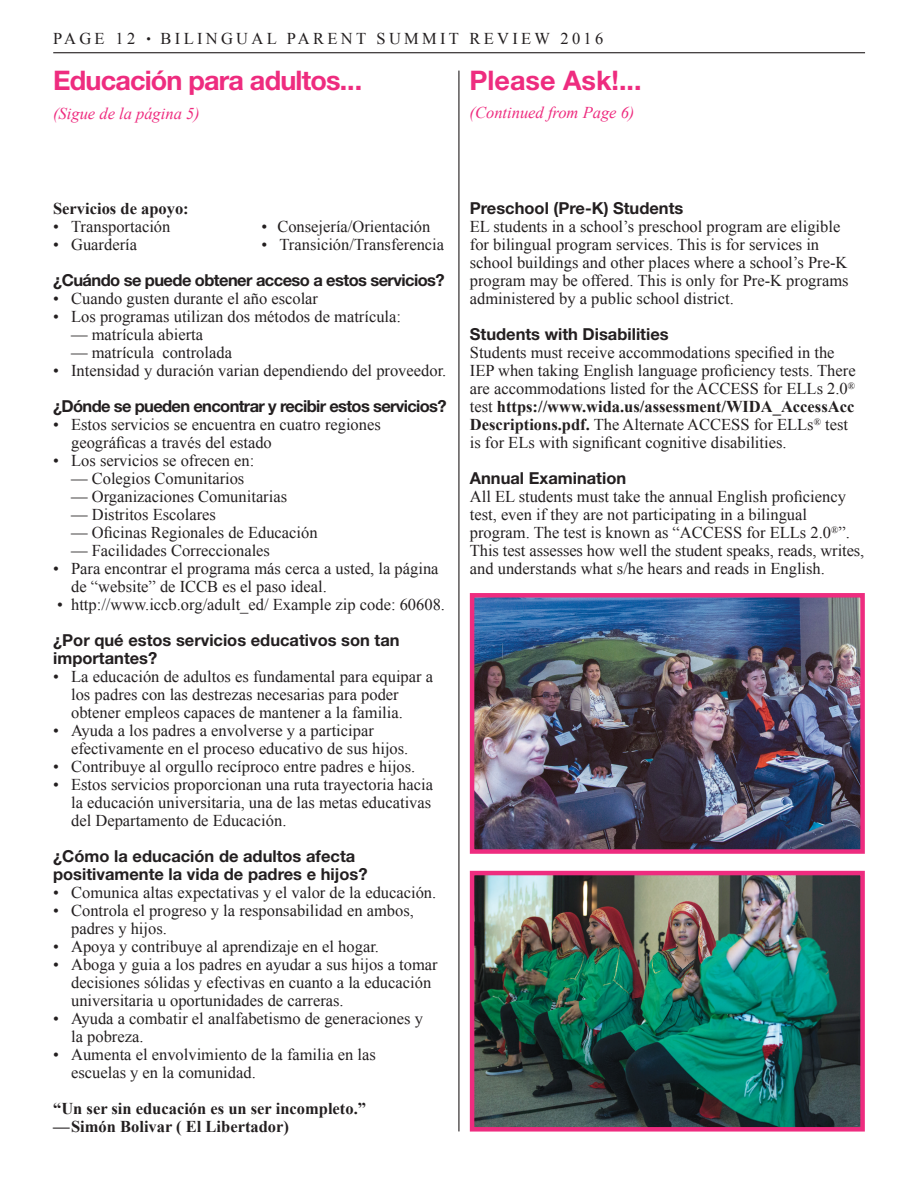
<style>
.page{position:relative;width:918px;height:1188px;background:#fff}
.page>*{position:absolute;margin:0;border:0;box-sizing:border-box;transform-origin:0 0}
.t1{font:700 27px "Helvetica Neue LT Std";letter-spacing:-.03em;color:#ee2c7f}
.t2{font:700 27px "Helvetica Neue LT Std";color:#ee2c7f}
.t3{font:16.5px/18px "Times New Roman";color:#231f20}
.t4{font:700 16.5px/18px "Helvetica Neue LT Std";color:#231f20}
.t5{font:700 16.5px/18px "Times New Roman";color:#231f20}
.t6{font:700 16.5px "Helvetica Neue LT Std";letter-spacing:-.04em;color:#231f20}
.t7{font:700 16.5px "Helvetica Neue LT Std";letter-spacing:-.035em;color:#231f20}
.t8{font:16.5px "Times New Roman";letter-spacing:.2em;color:#231f20}
.t9{font:italic 16.5px "Times New Roman";color:#ee2c7f}
.s1{font-family:"Helvetica Neue LT Std";font-size:9px}
.s2{font-weight:700}
</style>
<div class="page">
<hr style="left:53px;top:52px;width:812px;height:1px;background:#231f20">
<hr style="left:458px;top:71px;width:1px;height:1060px;background:#231f20">
<img style="left:475px;top:598px;width:385px;height:251px">
<div style="left:470px;top:593px;width:395px;height:261px;border:4px solid #ee2c7f"></div>
<img style="left:475px;top:876px;width:385px;height:251px">
<div style="left:470px;top:871px;width:395px;height:261px;border:4px solid #ee2c7f"></div>
<p class="t8" style="left:53px;top:27px;width:552px">PAGE 12 <span class="s1">•</span> BILINGUAL PARENT SUMMIT REVIEW 2016</p>
<h1 class="t2" style="left:470px;top:63px;width:173px">Please Ask!...</h1>
<p class="t9" style="left:470px;top:101px;width:166px">(Continued from Page 6)</p>
<h1 class="t1" style="left:53px;top:63px;width:311px">Educación para adultos...</h1>
<p class="t9" style="left:53px;top:102px;width:148px">(Sigue de la página 5)</p>
<p class="t5" style="left:53px;top:199px;width:137px">Servicios de apoyo:</p>
<p class="t3" style="left:53px;top:217px;width:119px">• Transportación</p>
<p class="t3" style="left:262px;top:217px;width:170px">• Consejería/Orientación</p>
<p class="t3" style="left:53px;top:235px;width:85px">• Guardería</p>
<p class="t3" style="left:262px;top:235px;width:184px">• Transición/Transferencia</p>
<p class="t7" style="left:53px;top:270px;width:393px">¿Cuándo se puede obtener acceso a estos servicios?</p>
<p class="t3" style="left:53px;top:289px;width:266px">• Cuando gusten durante el año escolar</p>
<p class="t3" style="left:53px;top:307px;width:349px">• Los programas utilizan dos métodos de matrícula:</p>
<p class="t3" style="left:71px;top:325px;width:133px">— matrícula abierta</p>
<p class="t3" style="left:71px;top:343px;width:162px">— matrícula controlada</p>
<p class="t3" style="left:53px;top:361px;width:395px">• Intensidad y duración varian dependiendo del proveedor.</p>
<p class="t6" style="left:53px;top:396px;width:395px">¿Dónde se pueden encontrar y recibir estos servicios?</p>
<p class="t3" style="left:71px;top:415px;width:311px;text-indent:-18px">• Estos servicios se encuentra en cuatro regiones geográficas a través del estado</p>
<p class="t3" style="left:53px;top:451px;width:203px">• Los servicios se ofrecen en:</p>
<p class="t3" style="left:71px;top:469px;width:175px">— Colegios Comunitarios</p>
<p class="t3" style="left:71px;top:487px;width:218px">— Organizaciones Comunitarias</p>
<p class="t3" style="left:71px;top:505px;width:146px">— Distritos Escolares</p>
<p class="t3" style="left:71px;top:523px;width:248px">— Oficinas Regionales de Educación</p>
<p class="t3" style="left:71px;top:541px;width:200px">— Facilidades Correccionales</p>
<p class="t3" style="left:71px;top:559px;width:369px;text-indent:-18px">• Para encontrar el programa más cerca a usted, la página de “website” de ICCB es el paso ideal.</p>
<p class="t3" style="left:57px;top:595px;width:389px">• http://www.iccb.org/adult_ed/ Example zip code: 60608.</p>
<p class="t4" style="left:53px;top:631px;width:348px">¿Por qué estos servicios educativos son tan importantes?</p>
<p class="t3" style="left:71px;top:667px;width:363px;text-indent:-18px">• La educación de adultos es fundamental para equipar a los padres con las destrezas necesarias para poder obtener empleos capaces de mantener a la familia.</p>
<p class="t3" style="left:71px;top:721px;width:339px;text-indent:-18px">• Ayuda a los padres a envolverse y a participar efectivamente en el proceso educativo de sus hijos.</p>
<p class="t3" style="left:53px;top:757px;width:364px">• Contribuye al orgullo recíproco entre padres e hijos.</p>
<p class="t3" style="left:71px;top:775px;width:363px;text-align:justify;text-indent:-18px">• Estos servicios proporcionan una ruta trayectoria hacia la educación universitaria, una de las metas educativas del Departamento de Educación.</p>
<p class="t4" style="left:53px;top:847px;width:316px">¿Cómo la educación de adultos afecta positivamente la vida de padres e hijos?</p>
<p class="t3" style="left:53px;top:883px;width:385px">• Comunica altas expectativas y el valor de la educación.</p>
<p class="t3" style="left:71px;top:901px;width:344px;text-indent:-18px">• Controla el progreso y la responsabilidad en ambos, padres y hijos.</p>
<p class="t3" style="left:53px;top:937px;width:327px">• Apoya y contribuye al aprendizaje en el hogar.</p>
<p class="t3" style="left:71px;top:955px;width:368px;text-indent:-18px">• Aboga y guia a los padres en ayudar a sus hijos a tomar decisiones sólidas y efectivas en cuanto a la educación universitaria u oportunidades de carreras.</p>
<p class="t3" style="left:71px;top:1009px;width:353px;text-indent:-18px">• Ayuda a combatir el analfabetismo de generaciones y la pobreza.</p>
<p class="t3" style="left:71px;top:1045px;width:306px;text-indent:-18px">• Aumenta el envolvimiento de la familia en las escuelas y en la comunidad.</p>
<p class="t5" style="left:53px;top:1099px;width:314px">“Un ser sin educación es un ser incompleto.” —Simón Bolivar ( El Libertador)</p>
<p class="t4" style="left:470px;top:199px;width:215px">Preschool (Pre-K) Students</p>
<p class="t3" style="left:470px;top:218px;width:380px">EL students in a school’s preschool program are eligible for bilingual program services. This is for services in school buildings and other places where a school’s Pre-K program may be offered. This is only for Pre-K programs administered by a public school district.</p>
<p class="t4" style="left:470px;top:325px;width:200px">Students with Disabilities</p>
<p class="t3" style="left:470px;top:344px;width:387px">Students must receive accommodations specified in the IEP when taking English language proficiency tests. There are accommodations listed for the ACCESS for ELLs 2.0<sup>® </sup>test <span class="s2">https://www.wida.us/assessment/WIDA_AccessAcc Descriptions.pdf.</span> The Alternate ACCESS for ELLs<sup>®</sup> test is for ELs with significant cognitive disabilities.</p>
<p class="t4" style="left:470px;top:469px;width:158px">Annual Examination</p>
<p class="t3" style="left:470px;top:488px;width:396px">All EL students must take the annual English proficiency test, even if they are not participating in a bilingual program. The test is known as “ACCESS for ELLs 2.0<sup>®</sup>”.<br>This test assesses how well the student speaks, reads, writes, and understands what s/he hears and reads in English.</p>
</div>
